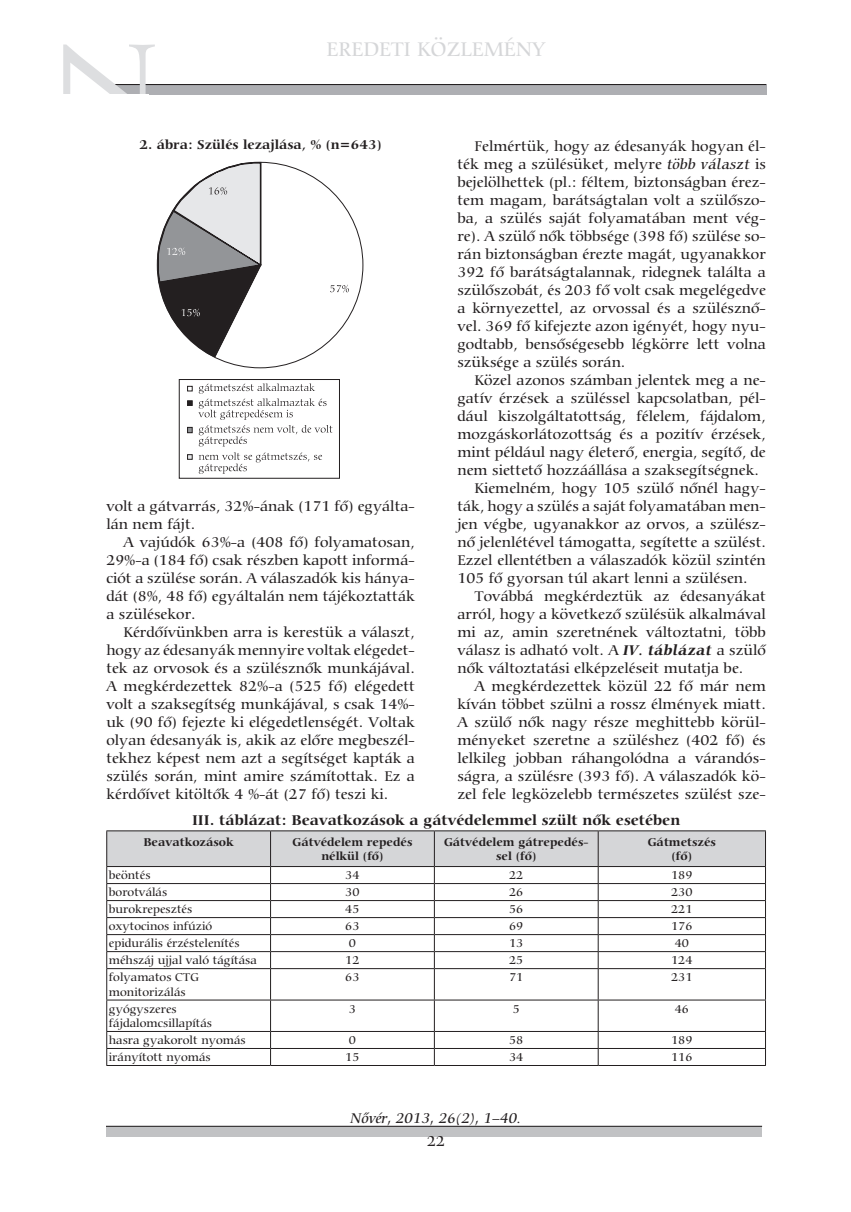
<style>
.page{position:relative;width:851px;height:1212px;background:#fff}
.page>*{position:absolute;margin:0;border:0;box-sizing:border-box;transform-origin:0 0}
.t1{font:500 21px "Carmina";color:#d5d6d8}
.Normál{font:500 15px/18px "Carmina";color:#231f20;text-align:justify}
.Táblázat_-_cím{font:500 15px "Carmina";color:#231f20}
.t2{font:italic 500 15px "Carmina";color:#231f20}
.Ábra_cím{font:500 13.5px "Carmina";color:#231f20}
.Táblázat_-_normál_ba{font:500 12px/14.4px "Carmina";color:#231f20}
.Táblázat_-_fej{font:500 12px/14.4px "Carmina";color:#231f20;text-align:center}
.Táblázat_-_normál_kö{font:500 12px "Carmina";color:#231f20}
.s1{font-style:italic}
</style>
<div class="page">
<div style="left:111px;top:84px;width:655px;height:11px;background:#aeafb3"></div>
<hr style="left:107px;top:84px;width:659px;height:1px;background:#231f20">
<svg style="left:63px;top:45px;width:92px;height:50px"></svg>
<div style="left:106px;top:1126px;width:656px;height:10px;background:#c1c2c4"></div>
<hr style="left:106px;top:1126px;width:656px;height:1px;background:#231f20">
<svg style="left:156px;top:162px;width:207px;height:317px"></svg>
<svg style="left:107px;top:969px;width:658px;height:96px"></svg>
<hr style="left:106px;top:968px;width:164px;height:1px;background:#231f20">
<hr style="left:270px;top:968px;width:164px;height:1px;background:#231f20">
<hr style="left:434px;top:968px;width:164px;height:1px;background:#231f20">
<hr style="left:434px;top:969px;width:1px;height:31px;background:#231f20">
<hr style="left:598px;top:968px;width:167px;height:1px;background:#231f20">
<hr style="left:597px;top:969px;width:1px;height:31px;background:#231f20">
<hr style="left:106px;top:1000px;width:164px;height:1px;background:#231f20">
<hr style="left:270px;top:1000px;width:164px;height:1px;background:#231f20">
<hr style="left:434px;top:1000px;width:164px;height:1px;background:#231f20">
<hr style="left:434px;top:1000px;width:1px;height:31px;background:#231f20">
<hr style="left:598px;top:1000px;width:167px;height:1px;background:#231f20">
<hr style="left:597px;top:1000px;width:1px;height:31px;background:#231f20">
<hr style="left:106px;top:1031px;width:164px;height:1px;background:#231f20">
<hr style="left:270px;top:1031px;width:164px;height:1px;background:#231f20">
<hr style="left:434px;top:1031px;width:164px;height:1px;background:#231f20">
<hr style="left:598px;top:1031px;width:167px;height:1px;background:#231f20">
<hr style="left:106px;top:1048px;width:164px;height:1px;background:#231f20">
<hr style="left:270px;top:1048px;width:164px;height:1px;background:#231f20">
<hr style="left:434px;top:1048px;width:164px;height:1px;background:#231f20">
<svg style="left:434px;top:1032px;width:1px;height:33px"></svg>
<hr style="left:598px;top:1048px;width:167px;height:1px;background:#231f20">
<svg style="left:597px;top:1032px;width:1px;height:33px"></svg>
<hr style="left:106px;top:969px;width:1px;height:31px;background:#231f20">
<hr style="left:106px;top:1000px;width:1px;height:31px;background:#231f20">
<svg style="left:106px;top:1032px;width:1px;height:33px"></svg>
<hr style="left:106px;top:1065px;width:164px;height:1px;background:#231f20">
<svg style="left:106px;top:831px;width:660px;height:137px"></svg>
<hr style="left:270px;top:969px;width:1px;height:31px;background:#231f20">
<hr style="left:765px;top:969px;width:1px;height:31px;background:#231f20">
<hr style="left:270px;top:1000px;width:1px;height:31px;background:#231f20">
<hr style="left:765px;top:1000px;width:1px;height:31px;background:#231f20">
<svg style="left:270px;top:1032px;width:1px;height:33px"></svg>
<svg style="left:765px;top:1032px;width:1px;height:33px"></svg>
<hr style="left:270px;top:1065px;width:164px;height:1px;background:#231f20">
<hr style="left:434px;top:1065px;width:164px;height:1px;background:#231f20">
<hr style="left:598px;top:1065px;width:167px;height:1px;background:#231f20">
<hr style="left:106px;top:830px;width:164px;height:1px;background:#231f20">
<hr style="left:106px;top:831px;width:1px;height:35px;background:#231f20">
<hr style="left:270px;top:830px;width:164px;height:1px;background:#231f20">
<hr style="left:434px;top:830px;width:164px;height:1px;background:#231f20">
<hr style="left:598px;top:830px;width:167px;height:1px;background:#231f20">
<hr style="left:765px;top:831px;width:1px;height:35px;background:#231f20">
<hr style="left:106px;top:866px;width:164px;height:1px;background:#231f20">
<hr style="left:270px;top:866px;width:164px;height:1px;background:#231f20">
<hr style="left:434px;top:866px;width:164px;height:1px;background:#231f20">
<hr style="left:598px;top:866px;width:167px;height:1px;background:#231f20">
<h1 class="t1" style="left:326px;top:38px;width:220px">Eredeti közlemény</h1>
<p class="Ábra_cím" style="left:140px;top:137px;width:243px">2. ábra: Szülés lezajlása, % (n=643)</p>
<p class="Normál" style="left:106px;top:499px;width:310px">volt a gátvarrás, 32%-ának (171 fő) egyálta&shy;lán nem fájt.</p>
<p class="Normál" style="left:106px;top:535px;width:310px;text-indent:17px">A vajúdók 63%-a (408 fő) folyamatosan, 29%-a (184 fő) csak részben kapott informá&shy;ciót a szülése során. A válaszadók kis hánya&shy;dát (8%, 48 fő) egyáltalán nem tájékoztatták a szülésekor.</p>
<p class="Normál" style="left:106px;top:625px;width:310px;text-indent:17px">Kérdőívünkben arra is kerestük a választ, hogy az édesanyák mennyire voltak elégedet&shy;tek az orvosok és a szülésznők munkájával.<br>A megkérdezettek 82%-a (525 fő) elégedett volt a szaksegítség munkájával, s csak 14%- uk (90 fő) fejezte ki elégedetlenségét. Voltak olyan édesanyák is, akik az előre megbeszél&shy;tekhez képest nem azt a segítséget kapták a szülés során, mint amire számítottak. Ez a kérdőívet kitöltők 4 %-át (27 fő) teszi ki.</p>
<p class="Normál" style="left:457px;top:139px;width:310px;text-indent:17px">Felmértük, hogy az édesanyák hogyan él&shy;ték meg a szülésüket, melyre <span class="s1">több választ</span> is bejelölhettek (pl.: féltem, biztonságban érez&shy;tem magam, barátságtalan volt a szülőszo&shy;ba, a szülés saját folyamatában ment vég&shy;re). A szülő nők többsége (398 fő) szülése so&shy;rán biztonságban érezte magát, ugyanakkor 392 fő barátságtalannak, ridegnek találta a szülőszobát, és 203 fő volt csak megelégedve a környezettel, az orvossal és a szülésznő&shy;vel. 369 fő kifejezte azon igényét, hogy nyu&shy;godtabb, bensőségesebb légkörre lett volna szüksége a szülés során.</p>
<p class="Normál" style="left:457px;top:373px;width:310px;text-indent:17px">Közel azonos számban jelentek meg a ne&shy;gatív érzések a szüléssel kapcsolatban, pél&shy;dául kiszolgáltatottság, félelem, fájdalom, mozgáskorlátozottság és a pozitív érzések, mint például nagy életerő, energia, segítő, de nem siettető hozzáállása a szaksegítségnek.</p>
<p class="Normál" style="left:457px;top:481px;width:310px;text-indent:17px">Kiemelném, hogy 105 szülő nőnél hagy&shy;ták, hogy a szülés a saját folyamatában men&shy;jen végbe, ugyanakkor az orvos, a szülész&shy;nő jelenlétével támogatta, segítette a szülést.<br>Ezzel ellentétben a válaszadók közül szintén 105 fő gyorsan túl akart lenni a szülésen.</p>
<p class="Normál" style="left:457px;top:589px;width:310px;text-indent:17px">Továbbá megkérdeztük az édesanyákat arról, hogy a következő szülésük alkalmával mi az, amin szeretnének változtatni, több válasz is adható volt. A <span class="s1">IV. táblázat</span> a szülő nők változtatási elképzeléseit mutatja be.</p>
<p class="Normál" style="left:457px;top:679px;width:310px;text-indent:17px">A megkérdezettek közül 22 fő már nem kíván többet szülni a rossz élmények miatt.<br>A szülő nők nagy része meghittebb körül&shy;ményeket szeretne a szüléshez (402 fő) és lelkileg jobban ráhangolódna a várandós&shy;ságra, a szülésre (393 fő). A válaszadók kö&shy;zel fele legközelebb természetes szülést sze-</p>
<p class="Táblázat_-_cím" style="left:192px;top:812px;width:489px">III. táblázat: Beavatkozások a gátvédelemmel szült nők esetében</p>
<p class="Táblázat_-_fej" style="left:143px;top:836px;width:92px">Beavatkozások</p>
<p class="Táblázat_-_fej" style="left:292px;top:836px;width:121px">Gátvédelem repedés nélkül (fő)</p>
<p class="Táblázat_-_fej" style="left:444px;top:836px;width:146px">Gátvédelem gátrepedés&shy;sel (fő)</p>
<p class="Táblázat_-_fej" style="left:647px;top:836px;width:70px">Gátmetszés</p>
<p class="Táblázat_-_fej" style="left:671px;top:851px;width:22px">(fő)</p>
<p class="Táblázat_-_normál_ba" style="left:109px;top:870px;width:43px">beöntés</p>
<p class="Táblázat_-_normál_kö" style="left:345px;top:869px;width:16px">34</p>
<p class="Táblázat_-_normál_kö" style="left:509px;top:869px;width:16px">22</p>
<p class="Táblázat_-_normál_kö" style="left:671px;top:869px;width:23px">189</p>
<p class="Táblázat_-_normál_ba" style="left:109px;top:887px;width:60px">borotválás</p>
<p class="Táblázat_-_normál_kö" style="left:345px;top:886px;width:16px">30</p>
<p class="Táblázat_-_normál_kö" style="left:509px;top:886px;width:16px">26</p>
<p class="Táblázat_-_normál_kö" style="left:671px;top:886px;width:23px">230</p>
<p class="Táblázat_-_normál_ba" style="left:109px;top:904px;width:85px">burokrepesztés</p>
<p class="Táblázat_-_normál_kö" style="left:345px;top:903px;width:16px">45</p>
<p class="Táblázat_-_normál_kö" style="left:509px;top:903px;width:16px">56</p>
<p class="Táblázat_-_normál_kö" style="left:671px;top:903px;width:23px">221</p>
<p class="Táblázat_-_normál_ba" style="left:109px;top:921px;width:105px">oxytocinos infúzió</p>
<p class="Táblázat_-_normál_kö" style="left:345px;top:920px;width:16px">63</p>
<p class="Táblázat_-_normál_kö" style="left:509px;top:920px;width:16px">69</p>
<p class="Táblázat_-_normál_kö" style="left:671px;top:920px;width:23px">176</p>
<p class="Táblázat_-_normál_ba" style="left:109px;top:938px;width:132px">epidurális érzéstelenítés</p>
<p class="Táblázat_-_normál_kö" style="left:349px;top:937px;width:9px">0</p>
<p class="Táblázat_-_normál_kö" style="left:509px;top:937px;width:16px">13</p>
<p class="Táblázat_-_normál_kö" style="left:674px;top:937px;width:16px">40</p>
<p class="Táblázat_-_normál_ba" style="left:109px;top:955px;width:149px">méhszáj ujjal való tágítása</p>
<p class="Táblázat_-_normál_kö" style="left:345px;top:954px;width:16px">12</p>
<p class="Táblázat_-_normál_kö" style="left:509px;top:954px;width:16px">25</p>
<p class="Táblázat_-_normál_kö" style="left:671px;top:954px;width:23px">124</p>
<p class="Táblázat_-_normál_ba" style="left:109px;top:972px;width:92px">folyamatos CTG monitorizálás</p>
<p class="Táblázat_-_normál_kö" style="left:345px;top:971px;width:16px">63</p>
<p class="Táblázat_-_normál_kö" style="left:509px;top:971px;width:16px">71</p>
<p class="Táblázat_-_normál_kö" style="left:671px;top:971px;width:23px">231</p>
<p class="Táblázat_-_normál_ba" style="left:109px;top:1003px;width:105px">gyógyszeres fájdalomcsillapítás</p>
<p class="Táblázat_-_normál_kö" style="left:349px;top:1002px;width:9px">3</p>
<p class="Táblázat_-_normál_kö" style="left:512px;top:1002px;width:9px">5</p>
<p class="Táblázat_-_normál_kö" style="left:674px;top:1002px;width:16px">46</p>
<p class="Táblázat_-_normál_ba" style="left:109px;top:1035px;width:138px">hasra gyakorolt nyomás</p>
<p class="Táblázat_-_normál_kö" style="left:349px;top:1034px;width:9px">0</p>
<p class="Táblázat_-_normál_kö" style="left:509px;top:1034px;width:16px">58</p>
<p class="Táblázat_-_normál_kö" style="left:671px;top:1034px;width:23px">189</p>
<p class="Táblázat_-_normál_ba" style="left:109px;top:1052px;width:103px">irányított nyomás</p>
<p class="Táblázat_-_normál_kö" style="left:345px;top:1051px;width:16px">15</p>
<p class="Táblázat_-_normál_kö" style="left:509px;top:1051px;width:16px">34</p>
<p class="Táblázat_-_normál_kö" style="left:671px;top:1051px;width:23px">116</p>
<p class="t2" style="left:350px;top:1110px;width:172px">Nõvér, 2013, 26(2), 1–40.</p>
<p class="Normál" style="left:427px;top:1134px;width:19px">22</p>
</div>
